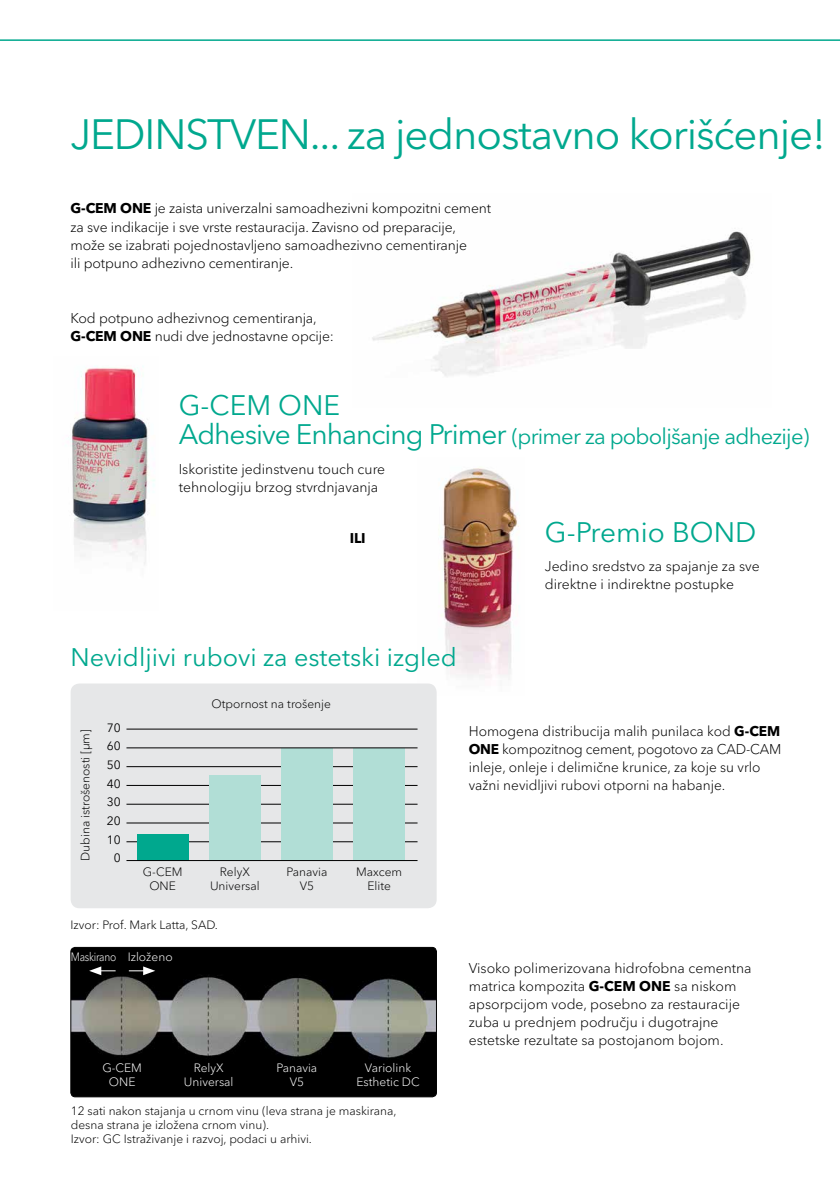
<style>
.page{position:relative;width:840px;height:1191px;background:#fff}
.page>*{position:absolute;margin:0;border:0;box-sizing:border-box;transform-origin:0 0}
.t1{font:42px "Avenir Next Cyr";letter-spacing:-.025em;color:#00a88e}
.t2{font:28px "Avenir Next Cyr";color:#00a88e}
.t3{font:25.2px "Avenir Next Cyr";color:#00a88e}
.t4{font:22px "Avenir Next Cyr";letter-spacing:-.035em;color:#00a88e}
.t5{font:300 14px/18.2px "Avenir Next Cyr";color:#000}
.t6{font:700 14px "Avenir Next Cyr";color:#000}
.t7{font:300 12px/14px "Avenir Next Cyr";color:#000;text-align:center}
.t8{font:300 12px/14px "Avenir Next Cyr";color:#fff;text-align:center}
.t9{font:300 12px "Avenir Next Cyr";letter-spacing:-.025em;color:#fff;scale:.85 1}
.t10{font:12px/18.6px "Avenir Next Cyr";color:#000;text-align:center}
.s1{font-weight:700}
.s2{font-size:28px}
</style>
<div class="page">
<img style="left:372px;top:231px;width:379px;height:145px">
<img style="left:433px;top:467px;width:86px;height:228px">
<img style="left:70px;top:366px;width:85px;height:199px">
<svg style="left:0;top:39px;width:839px;height:2px;background:#3ebda9"></svg>
<div style="left:71px;top:683px;width:365px;height:225px;background:#e6e7e8;border-radius:9px"></div>
<hr style="left:126px;top:822px;width:291px;height:1px;background:#000">
<hr style="left:126px;top:804px;width:291px;height:1px;background:#000">
<hr style="left:126px;top:785px;width:291px;height:1px;background:#000">
<hr style="left:126px;top:841px;width:291px;height:1px;background:#000">
<hr style="left:126px;top:766px;width:291px;height:1px;background:#000">
<hr style="left:126px;top:728px;width:291px;height:1px;background:#000">
<div style="left:137px;top:833px;width:51px;height:27px;background:#00a88e"></div>
<div style="left:209px;top:775px;width:51px;height:85px;background:#b1ded6"></div>
<div style="left:281px;top:748px;width:51px;height:112px;background:#b1ded6"></div>
<div style="left:353px;top:748px;width:51px;height:112px;background:#b1ded6"></div>
<hr style="left:126px;top:860px;width:291px;height:1px;background:#000">
<hr style="left:126px;top:747px;width:291px;height:1px;background:#000">
<img style="left:71px;top:947px;width:365px;height:149px">
<div style="left:71px;top:947px;width:365px;height:150px;border:1px solid #000;border-radius:4px"></div>
<svg style="left:129px;top:966px;width:26px;height:9px"></svg>
<svg style="left:89px;top:966px;width:26px;height:9px"></svg>
<h1 class="t1" style="left:71px;top:109px;width:756px">JEDINSTVEN... za jednostavno korišćenje!</h1>
<p class="t5" style="left:71px;top:199px;width:422px"><span class="s1">G-CEM ONE</span> je zaista univerzalni samoadhezivni kompozitni cement za sve indikacije i sve vrste restauracija. Zavisno od preparacije, može se izabrati pojednostavljeno samoadhezivno cementiranje<br>ili potpuno adhezivno cementiranje.</p>
<p class="t5" style="left:71px;top:308px;width:265px">Kod potpuno adhezivnog cementiranja,<br><span class="s1">G-CEM ONE</span> nudi dve jednostavne opcije:</p>
<h2 class="t2" style="left:179px;top:388px;width:163px">G-CEM ONE</h2>
<h3 class="t4" style="left:179px;top:423px;width:632px"><span class="s2">Adhesive Enhancing Primer</span> (primer za poboljšanje adhezije)</h3>
<p class="t5" style="left:179px;top:459px;width:208px">Iskoristite jedinstvenu touch cure tehnologiju brzog stvrdnjavanja</p>
<h2 class="t2" style="left:544px;top:515px;width:213px">G-Premio BOND</h2>
<p class="t5" style="left:544px;top:557px;width:216px">Jedino sredstvo za spajanje za sve direktne i indirektne postupke</p>
<p class="t6" style="left:349px;top:529px;width:17px">ILI</p>
<h3 class="t3" style="left:71px;top:642px;width:387px">Nevidljivi rubovi za estetski izgled</h3>
<p class="t7" style="left:78px;top:860px;width:133px;rotate:-90deg">Dubina istrošenosti [μm]</p>
<p class="t10" style="left:107px;top:718px;width:15px">70<br>60<br>50<br>40<br>30<br>20<br>10<br>0</p>
<p class="t7" style="left:211px;top:697px;width:121px">Otpornost na trošenje</p>
<p class="t7" style="left:143px;top:864px;width:41px">G-CEM<br>ONE</p>
<p class="t7" style="left:210px;top:864px;width:51px">RelyX<br>Universal</p>
<p class="t7" style="left:286px;top:864px;width:42px">Panavia<br>V5</p>
<p class="t7" style="left:356px;top:864px;width:47px">Maxcem<br>Elite</p>
<p class="t7" style="left:71px;top:917px;width:149px">Izvor: Prof. Mark Latta, SAD.</p>
<p class="t9" style="left:71px;top:949px;width:121px">Maskirano Izloženo</p>
<p class="t8" style="left:102px;top:1061px;width:41px">G-CEM<br>ONE</p>
<p class="t8" style="left:184px;top:1061px;width:51px">RelyX<br>Universal</p>
<p class="t8" style="left:276px;top:1061px;width:42px">Panavia<br>V5</p>
<p class="t8" style="left:356px;top:1061px;width:65px">Variolink<br>Esthetic DC</p>
<p class="t7" style="left:71px;top:1103px;width:327px;text-align:left">12 sati nakon stajanja u crnom vinu (leva strana je maskirana, desna strana je izložena crnom vinu).<br>Izvor: GC Istraživanje i razvoj, podaci u arhivi.</p>
<p class="t5" style="left:468px;top:722px;width:314px">Homogena distribucija malih punilaca kod <span class="s1">G-CEM ONE</span> kompozitnog cement, pogotovo za CAD-CAM inleje, onleje i delimične krunice, za koje su vrlo važni nevidljivi rubovi otporni na habanje.</p>
<p class="t5" style="left:468px;top:958px;width:284px">Visoko polimerizovana hidrofobna cementna matrica kompozita <span class="s1">G-CEM ONE</span> sa niskom apsorpcijom vode, posebno za restauracije zuba u prednjem području i dugotrajne estetske rezultate sa postojanom bojom.</p>
</div>
